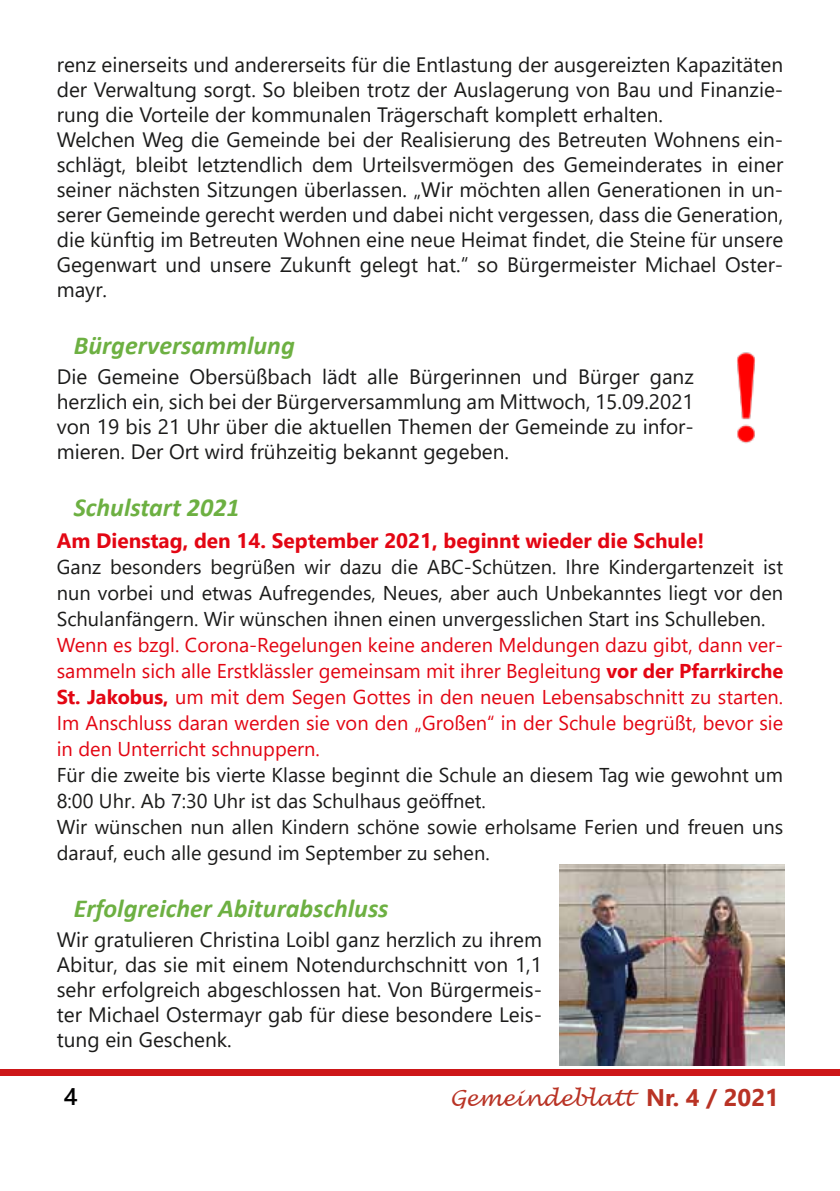
<style>
.page{position:relative;width:840px;height:1191px;background:#fff}
.page>*{position:absolute;margin:0;border:0;box-sizing:border-box;transform-origin:0 0}
.t1{font:italic 700 26px "Calibri";color:#6db042}
.t2{font:600 24px "Segoe UI";color:#000}
.t3{font:italic 22px "Lucida Handwriting";color:#b93325}
.t4{font:20.8px/25px "Segoe UI";color:#1b1b1a;text-align:justify}
.t5{font:700 20.8px "Segoe UI";color:#e30613}
.t6{font:20px/26px "Segoe UI";color:#1b1b1a;text-align:justify}
.t7{font:20px/26px "Segoe UI";color:#e30613;text-align:justify}
.s1{font-weight:700}
.s2{font-family:"Segoe UI";font-weight:700;font-style:normal;font-size:24px}
</style>
<div class="page">
<div style="left:0;top:1069px;width:839px;height:6px;background:#cd1719"></div>
<img style="left:737px;top:352px;width:18px;height:92px">
<img style="left:559px;top:865px;width:225px;height:200px">
<p class="t4" style="left:57px;top:50px;width:727px;text-align:left">renz einerseits und andererseits für die Entlastung der ausgereizten Kapazitäten der Verwaltung sorgt. So bleiben trotz der Auslagerung von Bau und Finanzie&shy;rung die Vorteile der kommunalen Trägerschaft komplett erhalten.<br>Welchen Weg die Gemeinde bei der Realisierung des Betreuten Wohnens ein&shy;schlägt, bleibt letztendlich dem Urteilsvermögen des Gemeinderates in einer seiner nächsten Sitzungen überlassen. „Wir möchten allen Generationen in un&shy;serer Gemeinde gerecht werden und dabei nicht vergessen, dass die Generation, die künftig im Betreuten Wohnen eine neue Heimat findet, die Steine für unsere Gegenwart und unsere Zukunft gelegt hat.“ so Bürgermeister Michael Oster&shy;mayr.</p>
<p class="t1" style="left:74px;top:326px;width:222px">Bürgerversammlung</p>
<p class="t4" style="left:57px;top:362px;width:638px">Die Gemeine Obersüßbach lädt alle Bürgerinnen und Bürger ganz herzlich ein, sich bei der Bürgerversammlung am Mittwoch, 15.09.2021 von 19 bis 21 Uhr über die aktuellen Themen der Gemeinde zu infor&shy;mieren. Der Ort wird frühzeitig bekannt gegeben.</p>
<p class="t1" style="left:74px;top:489px;width:167px">Schulstart 2021</p>
<p class="t5" style="left:57px;top:521px;width:648px">Am Dienstag, den 14. September 2021, beginnt wieder die Schule!</p>
<p class="t6" style="left:57px;top:552px;width:727px">Ganz besonders begrüßen wir dazu die ABC-Schützen. Ihre Kindergartenzeit ist nun vorbei und etwas Aufregendes, Neues, aber auch Unbekanntes liegt vor den Schulanfängern. Wir wünschen ihnen einen unvergesslichen Start ins Schulleben.</p>
<p class="t7" style="left:57px;top:630px;width:727px">Wenn es bzgl. Corona-Regelungen keine anderen Meldungen dazu gibt, dann ver&shy;sammeln sich alle Erstklässler gemeinsam mit ihrer Begleitung <span class="s1">vor der Pfarrkirche St. Jakobus,</span> um mit dem Segen Gottes in den neuen Lebensabschnitt zu starten.<br>Im Anschluss daran werden sie von den „Großen“ in der Schule begrüßt, bevor sie in den Unterricht schnuppern.</p>
<p class="t6" style="left:57px;top:760px;width:727px;text-align:left">Für die zweite bis vierte Klasse beginnt die Schule an diesem Tag wie gewohnt um 8:00 Uhr. Ab 7:30 Uhr ist das Schulhaus geöffnet.<br>Wir wünschen nun allen Kindern schöne sowie erholsame Ferien und freuen uns darauf, euch alle gesund im September zu sehen.</p>
<p class="t1" style="left:74px;top:889px;width:316px">Erfolgreicher Abiturabschluss</p>
<p class="t4" style="left:57px;top:925px;width:486px">Wir gratulieren Christina Loibl ganz herzlich zu ihrem Abitur, das sie mit einem Notendurchschnitt von 1,1 sehr erfolgreich abgeschlossen hat. Von Bürgermeis&shy;ter Michael Ostermayr gab für diese besondere Leis&shy;tung ein Geschenk.</p>
<p class="t2" style="left:64px;top:1073px;width:15px">4</p>
<p class="t3" style="left:449px;top:1085px;width:330px">Gemeindeblatt <span class="s2">Nr. 4 / 2021</span></p>
</div>
